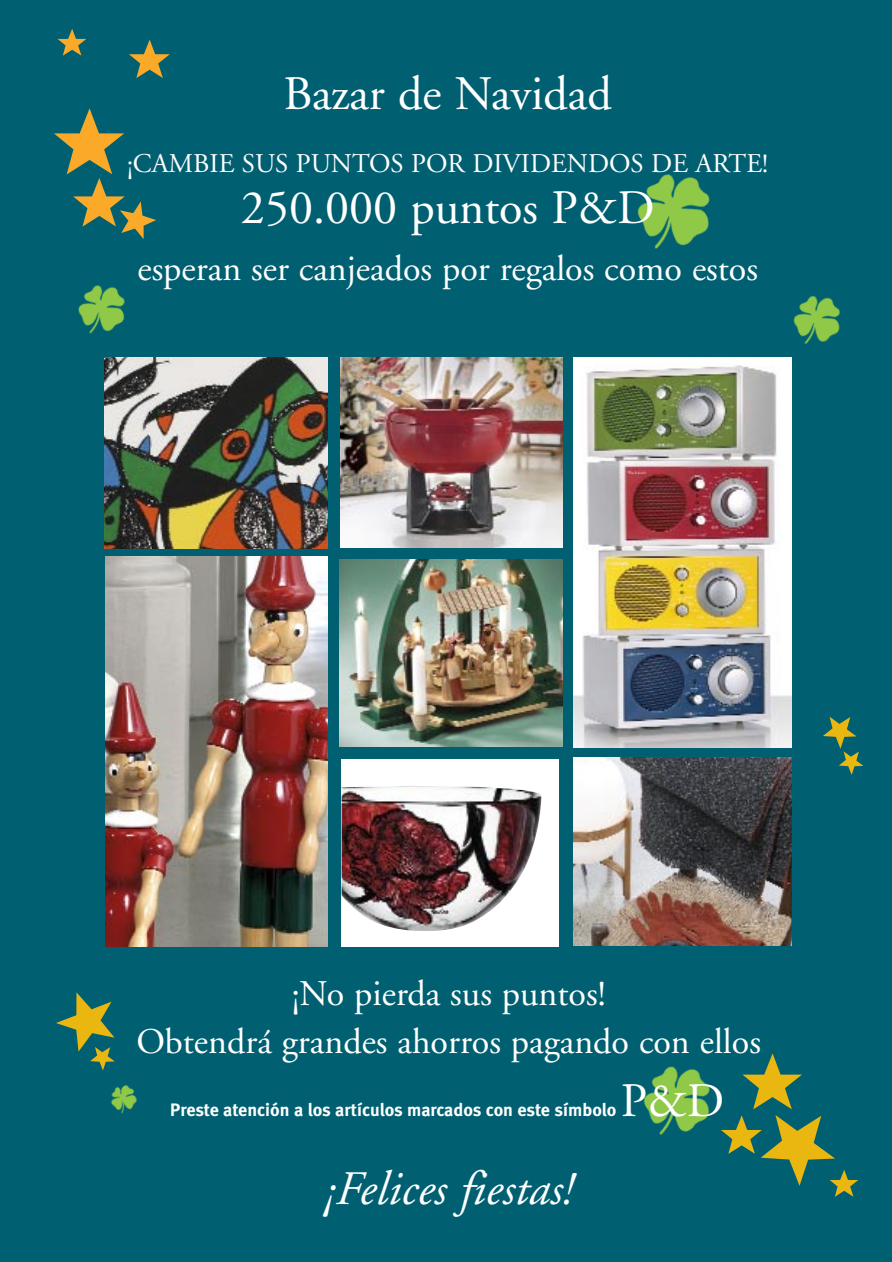
<style>
.page{position:relative;width:892px;height:1262px;background:#fff}
.page>*{position:absolute;margin:0;border:0;box-sizing:border-box;transform-origin:0 0}
.t1{font:48px "Adobe Garamond";color:#fff}
.t2{font:italic 48px "Adobe Garamond";color:#fff}
.t3{font:36px/48px "Adobe Garamond";color:#fff;text-align:center}
.t4{font:27px "Adobe Garamond";color:#fff}
.t5{font:700 18px "Meta";letter-spacing:-.005em;color:#fff}
</style>
<div class="page">
<div style="left:0;top:0;width:891px;height:1261px;background:#006071"></div>
<img style="left:105px;top:557px;width:222px;height:389px">
<img style="left:339px;top:559px;width:223px;height:187px">
<img style="left:573px;top:357px;width:218px;height:390px">
<img style="left:340px;top:357px;width:222px;height:190px">
<img style="left:573px;top:757px;width:218px;height:188px">
<img style="left:637px;top:174px;width:73px;height:75px">
<img style="left:793px;top:295px;width:47px;height:50px">
<img style="left:111px;top:1085px;width:26px;height:29px">
<img style="left:78px;top:285px;width:47px;height:49px">
<svg style="left:129px;top:40px;width:41px;height:38px"></svg>
<svg style="left:58px;top:29px;width:28px;height:27px"></svg>
<svg style="left:823px;top:716px;width:40px;height:58px"></svg>
<svg style="left:56px;top:992px;width:59px;height:78px"></svg>
<svg style="left:728px;top:1053px;width:129px;height:143px"></svg>
<svg style="left:54px;top:108px;width:102px;height:131px"></svg>
<img style="left:104px;top:357px;width:223px;height:191px">
<div style="left:341px;top:759px;width:217px;height:187px;background:#fff"></div>
<img style="left:341px;top:786px;width:200px;height:144px">
<img style="left:643px;top:1053px;width:87px;height:99px">
<h1 class="t1" style="left:283px;top:75px;width:329px">Bazar de Navidad</h1>
<p class="t4" style="left:127px;top:152px;width:642px">¡CAMBIE SUS PUNTOS POR DIVIDENDOS DE ARTE!</p>
<h1 class="t1" style="left:241px;top:188px;width:415px">250.000 puntos P&amp;D</h1>
<p class="t3" style="left:137px;top:248px;width:622px">esperan ser canjeados por regalos como estos</p>
<p class="t3" style="left:136px;top:972px;width:625px">¡No pierda sus puntos!<br>Obtendrá grandes ahorros pagando con ellos</p>
<h1 class="t1" style="left:620px;top:1080px;width:105px">P&amp;D</h1>
<p class="t5" style="left:170px;top:1102px;width:447px">Preste atención a los artículos marcados con este símbolo</p>
<h1 class="t2" style="left:326px;top:1169px;width:248px">¡Felices fiestas!</h1>
</div>
